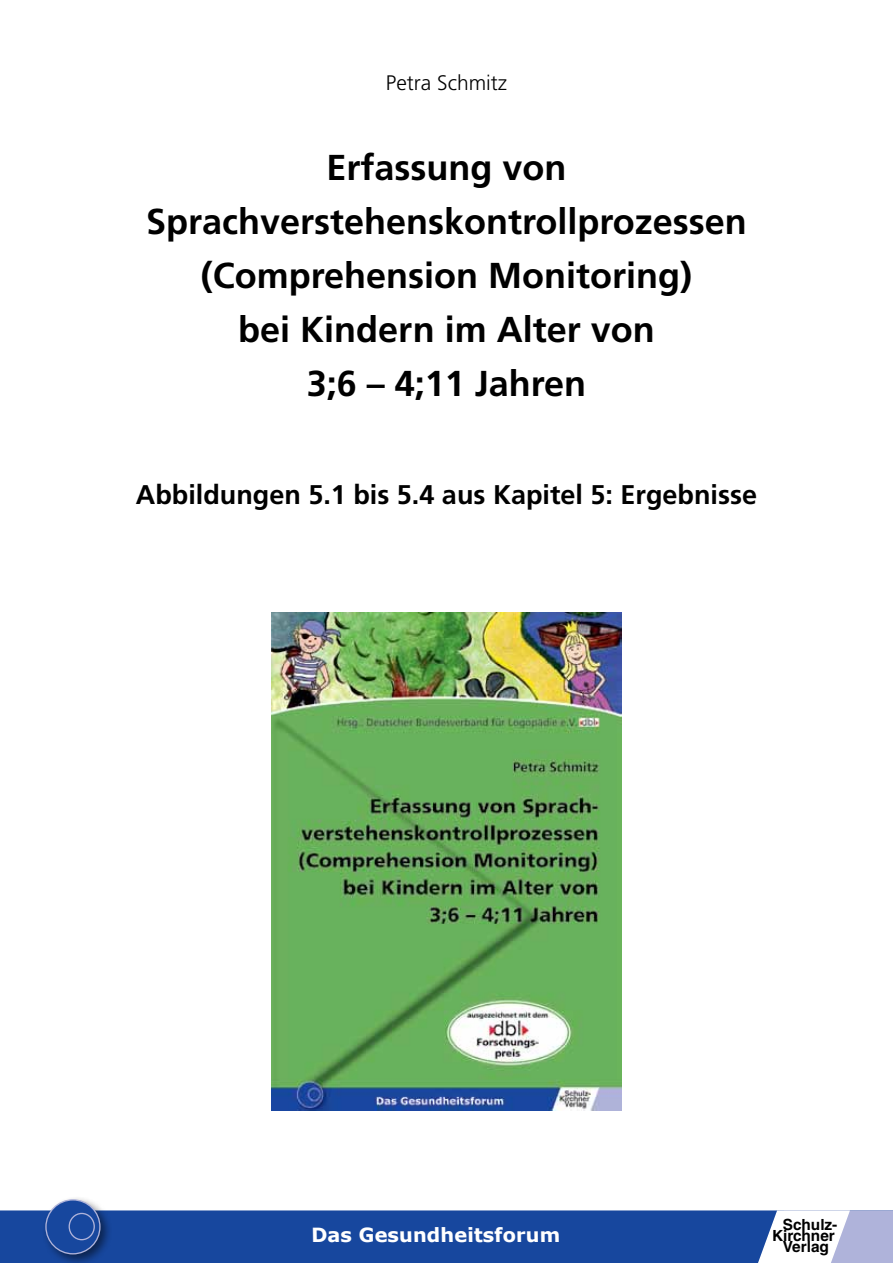
<style>
.page{position:relative;width:893px;height:1263px;background:#fff}
.page>*{position:absolute;margin:0;border:0;box-sizing:border-box;transform-origin:0 0}
.t1{font:700 36px/54px "Frutiger";color:#000;text-align:center}
.t2{font:700 27px "Frutiger";color:#000}
.t3{font:300 21px "Frutiger";color:#000}
.t4{font:700 19.5px "Verdana";color:#fff}
.t5{font:700 15.3px "Helvetica";color:#000}
</style>
<div class="page">
<img style="left:271px;top:612px;width:351px;height:498px">
<div style="left:0;top:1210px;width:753px;height:53px;background:#17479e"></div>
<svg style="left:753px;top:1210px;width:140px;height:53px"></svg>
<div style="left:42px;top:1196px;width:71px;height:67px;background:#000;opacity:.5"></div>
<div style="left:46px;top:1200px;width:54px;height:54px;background:#17479e;border-radius:50%"></div>
<div style="left:45px;top:1199px;width:56px;height:55px;border:1px solid #afb3da;border-radius:50%"></div>
<div style="left:69px;top:1213px;width:26px;height:27px;border:1px solid #afb3da;border-radius:50%"></div>
<p class="t3" style="left:386px;top:71px;width:123px">Petra Schmitz</p>
<p class="t1" style="left:146px;top:141px;width:602px">Erfassung von<br>Sprachverstehenskontrollprozessen (Comprehension Monitoring)<br>bei Kindern im Alter von<br>3;6 – 4;11 Jahren</p>
<p class="t2" style="left:136px;top:479px;width:623px">Abbildungen 5.1 bis 5.4 aus Kapitel 5: Ergebnisse</p>
<p class="t4" style="left:311px;top:1221px;width:251px">Das Gesundheitsforum</p>
<p class="t5" style="left:783px;top:1215px;width:56px">Schulz-</p>
<p class="t5" style="left:772px;top:1226px;width:64px">Kirchner</p>
<p class="t5" style="left:783px;top:1237px;width:48px">Verlag</p>
</div>
